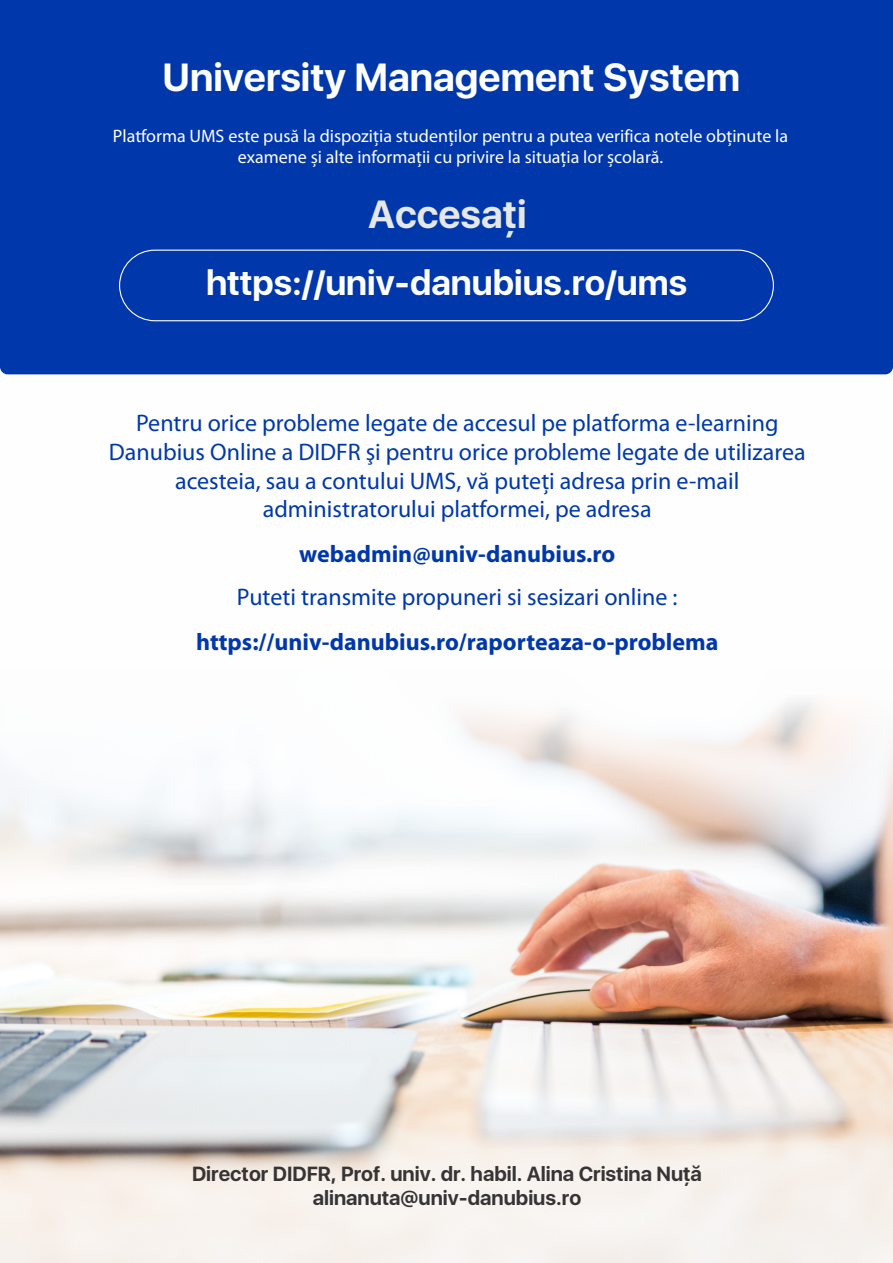
<style>
.page{position:relative;width:893px;height:1263px;background:#fff}
.page>*{position:absolute;margin:0;border:0;box-sizing:border-box;transform-origin:0 0}
.t1{font:700 38.85px ".Helvetica Neue Desk Interface";color:#fefefe}
.t2{font:700 38.85px ".Helvetica Neue Desk Interface";color:#e6e7e8}
.t3{font:700 34.95px ".Helvetica Neue Desk Interface";color:#fefefe}
.t4{font:24px/28.8px "Myriad Pro";color:#0038ac;text-align:center}
.t5{font:700 24px "Myriad Pro";color:#0038ac}
.t6{font:700 20.25px/23.9px ".Helvetica Neue Desk Interface";color:#373435;text-align:center}
.t7{font:18px/21.6px "Myriad Pro";color:#fefefe;text-align:center}
</style>
<div class="page">
<div style="left:0;top:0;width:893px;height:374px;background:#0038ac"></div>
<div style="left:119px;top:250px;width:655px;height:71px;border:1px solid #fefefe;border-radius:35px"></div>
<img style="left:0;top:700px;width:893px;height:563px">
<h1 class="t1" style="left:162px;top:53px;width:579px">University Management System</h1>
<p class="t7" style="left:113px;top:126px;width:677px">Platforma UMS este pusă la dispoziția studenților pentru a putea verifica notele obținute la examene și alte informații cu privire la situația lor școlară.</p>
<h1 class="t2" style="left:368px;top:191px;width:160px">Accesați</h1>
<h2 class="t3" style="left:206px;top:261px;width:483px">https://univ-danubius.ro/ums</h2>
<p class="t4" style="left:109px;top:410px;width:698px">Pentru orice probleme legate de accesul pe platforma e-learning Danubius Online a DIDFR şi pentru orice probleme legate de utilizarea acesteia, sau a contului UMS, vă puteţi adresa prin e-mail administratorului platformei, pe adresa</p>
<p class="t5" style="left:299px;top:544px;width:318px">webadmin@univ-danubius.ro</p>
<p class="t4" style="left:237px;top:585px;width:442px">Puteti transmite propuneri si sesizari online :</p>
<p class="t5" style="left:196px;top:632px;width:524px">https://univ-danubius.ro/raporteaza-o-problema</p>
<p class="t6" style="left:192px;top:1161px;width:511px">Director DIDFR, Prof. univ. dr. habil. Alina Cristina Nuță alinanuta@univ-danubius.ro</p>
</div>
